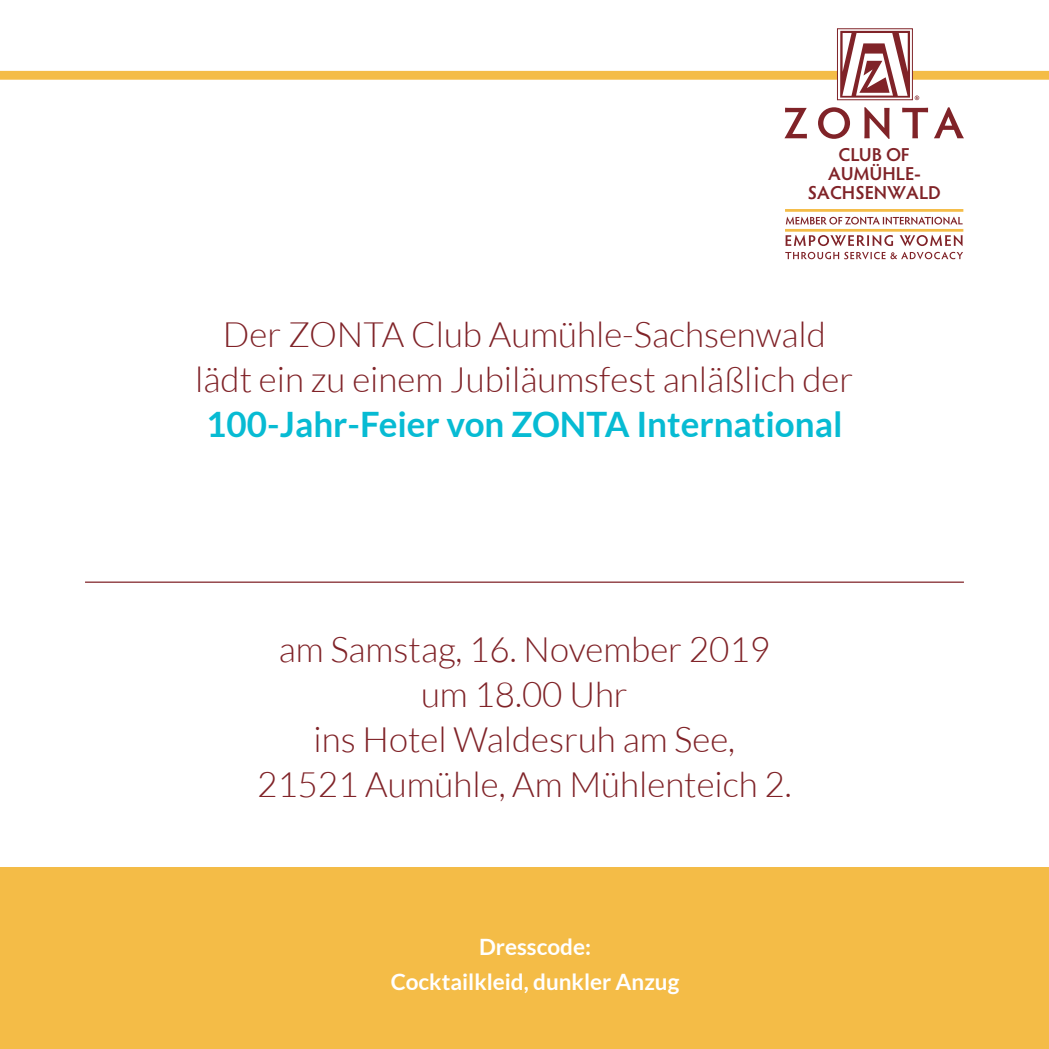
<style>
.page{position:relative;width:1049px;height:1049px;background:#fff}
.page>*{position:absolute;margin:0;border:0;box-sizing:border-box;transform-origin:0 0}
.t1{font:300 35px/45px "Lato";color:#802328;text-align:center}
.t2{font:700 35px "Lato";color:#07bbd3}
.t3{font:700 22.5px/35px "Lato";color:#fff;text-align:center}
.t4{font:600 18.75px/18.8px "Hypatia Sans Pro";color:#802328;text-align:center}
</style>
<div class="page">
<div style="left:0;top:867px;width:1049px;height:182px;background:#f4bc47"></div>
<div style="left:0;top:71px;width:1049px;height:9px;background:#f4bc47"></div>
<svg style="left:786px;top:217px;width:176px;height:7px"></svg>
<svg style="left:784px;top:108px;width:23px;height:30px"></svg>
<svg style="left:818px;top:107px;width:32px;height:32px"></svg>
<svg style="left:864px;top:107px;width:25px;height:32px"></svg>
<svg style="left:902px;top:108px;width:26px;height:30px"></svg>
<svg style="left:934px;top:107px;width:30px;height:31px"></svg>
<svg style="left:785px;top:235px;width:108px;height:11px"></svg>
<svg style="left:899px;top:235px;width:63px;height:11px"></svg>
<svg style="left:785px;top:252px;width:178px;height:7px"></svg>
<hr style="left:785px;top:229px;width:178px;height:3px;background:#f4bc47">
<hr style="left:785px;top:209px;width:178px;height:3px;background:#f4bc47">
<svg style="left:837px;top:28px;width:76px;height:72px"></svg>
<svg style="left:840px;top:31px;width:79px;height:69px"></svg>
<hr style="left:85px;top:581px;width:879px;height:2px;background:#802328">
<p class="t4" style="left:808px;top:145px;width:135px">CLUB OF<br>AUMÜHLE-<br>SACHSENWALD</p>
<p class="t1" style="left:195px;top:312px;width:659px">Der ZONTA Club Aumühle-Sachsenwald lädt ein zu einem Jubiläumsfest anläßlich der</p>
<p class="t2" style="left:206px;top:404px;width:638px">100-Jahr-Feier von ZONTA International</p>
<p class="t1" style="left:257px;top:627px;width:536px">am Samstag, 16. November 2019 um 18.00 Uhr<br>ins Hotel Waldesruh am See,<br>21521 Aumühle, Am Mühlenteich 2.</p>
<p class="t3" style="left:391px;top:929px;width:290px">Dresscode:<br>Cocktailkleid, dunkler Anzug</p>
</div>
